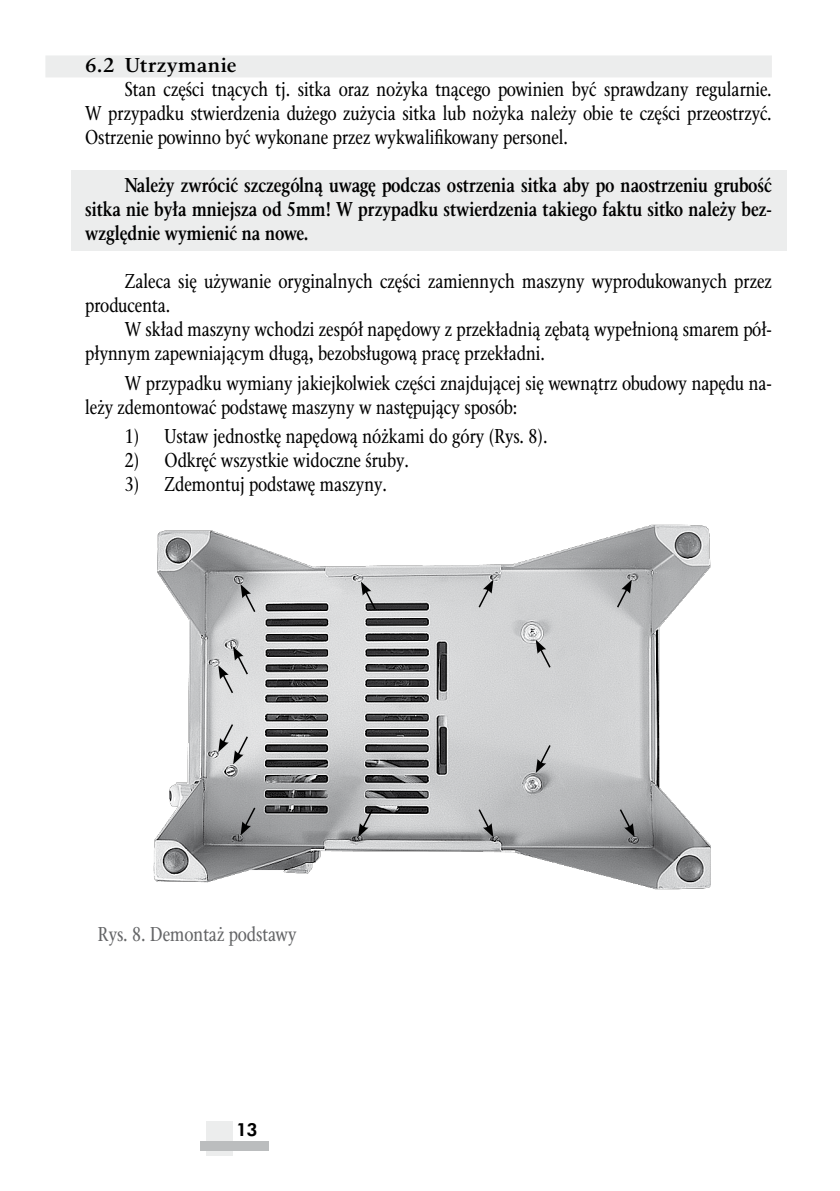
<style>
.page{position:relative;width:840px;height:1191px;background:#fff}
.page>*{position:absolute;margin:0;border:0;box-sizing:border-box;transform-origin:0 0}
.t1{font:20px/24px "Classic Cnd EFN";color:#000}
.t2{font:700 20px/24px "Classic Cnd EFN";color:#000;text-align:justify}
.t3{font:20px "Classic Cnd EFN";color:#646567}
.t4{font:700 20px "Classic PSEFN";letter-spacing:.02em;color:#000}
.t5{font:800 18px "Futurum Ibis EE";color:#000}
</style>
<div class="page">
<div style="left:206px;top:1121px;width:26px;height:34px;background:#eceded"></div>
<div style="left:200px;top:1140px;width:68px;height:10px;background:#bbbdbe"></div>
<div style="left:71px;top:170px;width:714px;height:81px;background:#eceded"></div>
<div style="left:45px;top:55px;width:726px;height:22px;background:#eceded"></div>
<img style="left:153px;top:524px;width:558px;height:366px">
<svg style="left:240px;top:584px;width:16px;height:30px"></svg>
<svg style="left:361px;top:581px;width:16px;height:30px"></svg>
<svg style="left:535px;top:639px;width:16px;height:30px"></svg>
<svg style="left:535px;top:743px;width:16px;height:30px"></svg>
<svg style="left:218px;top:646px;width:31px;height:49px;background:#c1c2c2"></svg>
<svg style="left:240px;top:806px;width:16px;height:29px"></svg>
<svg style="left:358px;top:807px;width:16px;height:30px"></svg>
<svg style="left:618px;top:807px;width:16px;height:30px"></svg>
<svg style="left:615px;top:579px;width:16px;height:30px"></svg>
<svg style="left:477px;top:579px;width:16px;height:30px"></svg>
<svg style="left:477px;top:807px;width:16px;height:30px"></svg>
<svg style="left:218px;top:722px;width:31px;height:42px"></svg>
<p class="t4" style="left:85px;top:53px;width:153px">6.2 Utrzymanie</p>
<p class="t1" style="left:85px;top:78px;width:687px;text-align:justify;text-indent:40px">Stan części tnących tj. sitka oraz nożyka tnącego powinien być sprawdzany regularnie.<br>W przypadku stwierdzenia dużego zużycia sitka lub nożyka należy obie te części przeostrzyć.<br>Ostrzenie powinno być wykonane przez wykwalifikowany personel.</p>
<p class="t2" style="left:85px;top:173px;width:687px;text-indent:40px">Należy zwrócić szczególną uwagę podczas ostrzenia sitka aby po naostrzeniu grubość sitka nie była mniejsza od 5mm! W przypadku stwierdzenia takiego faktu sitko należy bez&shy;względnie wymienić na nowe.</p>
<p class="t1" style="left:85px;top:270px;width:687px;text-indent:40px">Zaleca się używanie oryginalnych części zamiennych maszyny wyprodukowanych przez producenta.</p>
<p class="t1" style="left:85px;top:318px;width:688px;text-indent:40px">W skład maszyny wchodzi zespół napędowy z przekładnią zębatą wypełnioną smarem pół&shy;płynnym zapewniającym długą, bezobsługową pracę przekładni.</p>
<p class="t1" style="left:85px;top:371px;width:687px;text-indent:40px">W przypadku wymiany jakiejkolwiek części znajdującej się wewnątrz obudowy napędu na&shy;leży zdemontować podstawę maszyny w następujący sposób:</p>
<p class="t1" style="left:125px;top:425px;width:424px">1) Ustaw jednostkę napędową nóżkami do góry (Rys. 8).</p>
<p class="t1" style="left:125px;top:449px;width:285px">2) Odkręć wszystkie widoczne śruby.</p>
<p class="t1" style="left:125px;top:473px;width:263px">3) Zdemontuj podstawę maszyny.</p>
<p class="t3" style="left:98px;top:923px;width:200px">Rys. 8. Demontaż podstawy</p>
<p class="t5" style="left:236px;top:1119px;width:23px">13</p>
</div>
